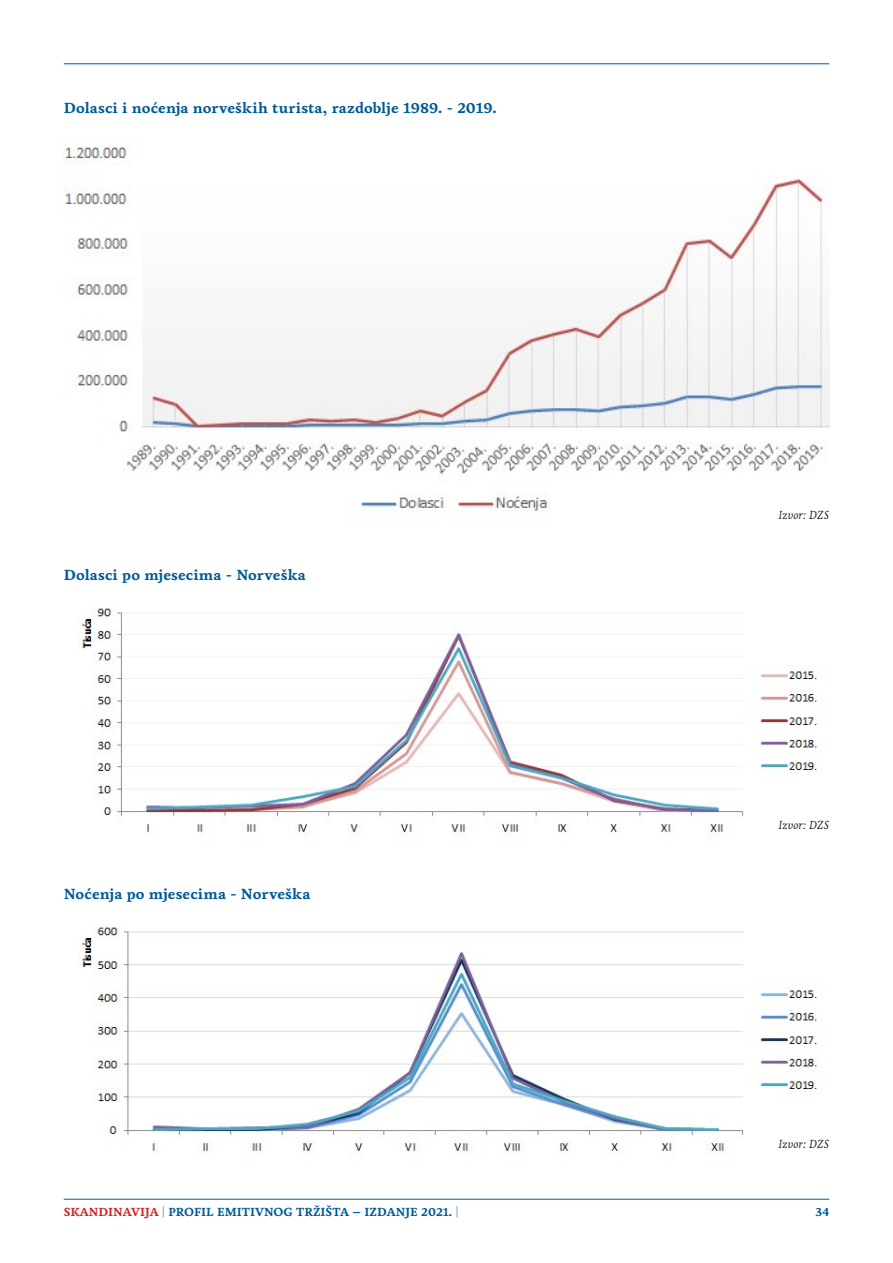
<style>
.page{position:relative;width:893px;height:1263px;background:#fff}
.page>*{position:absolute;margin:0;border:0;box-sizing:border-box;transform-origin:0 0}
.tablica_tekst_center{font:700 15px "Livory";letter-spacing:.005em;color:#005a95}
.t1{font:700 12px "Livory";color:#005a95}
.tekst{font:italic 12px "Livory";color:#231f20}
.s1{color:#cf2329}
.s2{font-weight:400}
</style>
<div class="page">
<hr style="left:64px;top:1199px;width:765px;height:1px;background:#005a95">
<hr style="left:64px;top:63px;width:765px;height:1px;background:#005a95">
<img style="left:64px;top:145px;width:765px;height:377px">
<img style="left:80px;top:608px;width:738px;height:227px">
<img style="left:78px;top:926px;width:740px;height:229px">
<p class="tablica_tekst_center" style="left:64px;top:99px;width:434px">Dolasci i noćenja norveških turista, razdoblje 1989. - 2019.</p>
<p class="tablica_tekst_center" style="left:64px;top:566px;width:244px">Dolasci po mjesecima - Norveška</p>
<p class="tablica_tekst_center" style="left:64px;top:885px;width:248px">Noćenja po mjesecima - Norveška</p>
<p class="tekst" style="left:779px;top:507px;width:52px">Izvor: DZS</p>
<p class="tekst" style="left:779px;top:818px;width:52px">Izvor: DZS</p>
<p class="tekst" style="left:779px;top:1136px;width:52px">Izvor: DZS</p>
<p class="t1" style="left:64px;top:1205px;width:396px"><span class="s1">SKANDINAVIJA</span> <span class="s2">|</span> PROFIL EMITIVNOG TRŽIŠTA – IZDANJE 2021. <span class="s2">|</span></p>
<p class="t1" style="left:816px;top:1205px;width:15px">34</p>
</div>
